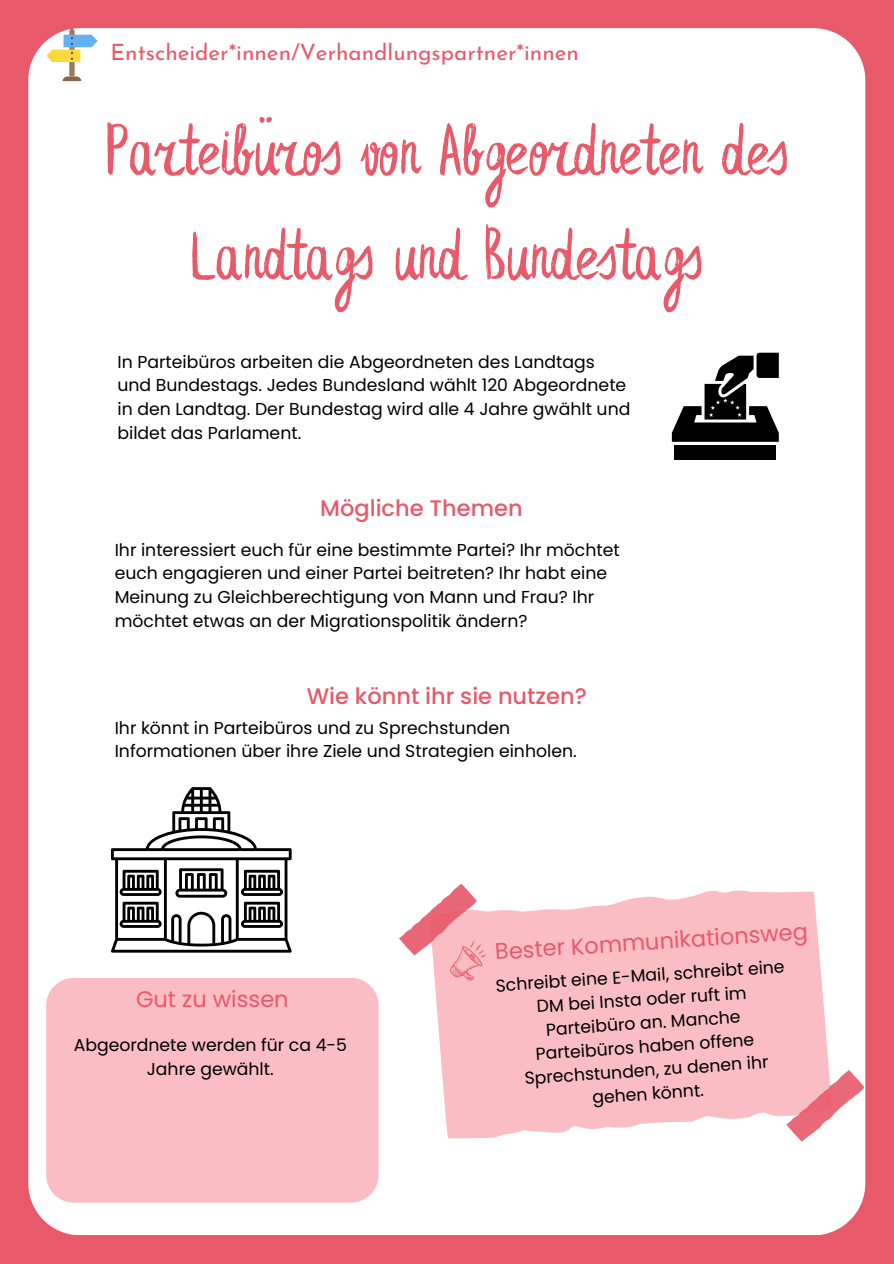
<style>
.page{position:relative;width:894px;height:1264px;background:#fff}
.page>*{position:absolute;margin:0;border:0;box-sizing:border-box;transform-origin:0 0}
.t1{font:75px/104.7px "Leafy Extended";color:#e8596a;text-align:center}
.t2{font:22.5px "Josefin Sans";color:#e8596a}
.t3{font:500 22.5px "Poppins";color:#e8596a}
.t4{font:22.5px "Poppins";color:#e8596a}
.t5{font:17.25px/23.7px "Poppins";color:#000}
</style>
<div class="page">
<div style="left:0;top:0;width:893px;height:1263px;background:#e8596a"></div>
<div style="left:28px;top:28px;width:837px;height:1206px;background:#fff;border-radius:52px"></div>
<svg style="left:46px;top:27px;width:52px;height:54px"></svg>
<div style="left:46px;top:977px;width:332px;height:225px;background:#fabdc4;border-radius:28px"></div>
<svg style="left:434px;top:890px;width:395px;height:249px;background:#fac4ca"></svg>
<svg style="left:783px;top:1069px;width:83px;height:73px"></svg>
<svg style="left:399px;top:884px;width:86px;height:96px"></svg>
<svg style="left:111px;top:787px;width:180px;height:165px"></svg>
<div style="left:674px;top:445px;width:101px;height:14px;background:#000"></div>
<svg style="left:671px;top:353px;width:107px;height:89px"></svg>
<h3 class="t2" style="left:111px;top:43px;width:469px">Entscheider*innen/Verhandlungspartner*innen</h3>
<p class="t1" style="left:105px;top:104px;width:684px">Parteibüros von Abgeordneten des<br>Landtags und Bundestags</p>
<p class="t5" style="left:117px;top:350px;width:514px">In Parteibüros arbeiten die Abgeordneten des Landtags und Bundestags. Jedes Bundesland wählt 120 Abgeordnete in den Landtag. Der Bundestag wird alle 4 Jahre gwählt und bildet das Parlament.</p>
<h2 class="t3" style="left:320px;top:492px;width:204px">Mögliche Themen</h2>
<p class="t5" style="left:115px;top:538px;width:506px">Ihr interessiert euch für eine bestimmte Partei? Ihr möchtet euch engagieren und einer Partei beitreten? Ihr habt eine Meinung zu Gleichberechtigung von Mann und Frau? Ihr möchtet etwas an der Migrationspolitik ändern?</p>
<p class="t3" style="left:307px;top:680px;width:281px">Wie könnt ihr sie nutzen?</p>
<p class="t5" style="left:115px;top:715px;width:463px">Ihr könnt in Parteibüros und zu Sprechstunden<br>Informationen über ihre Ziele und Strategien einholen.</p>
<h1 class="t4" style="left:136px;top:983px;width:154px">Gut zu wissen</h1>
<h2 class="t5" style="left:74px;top:1032px;width:274px;text-align:center">Abgeordnete werden für ca 4-5<br>Jahre gewählt.</h2>
<p class="t4" style="left:494px;top:936px;width:315px;rotate:-4deg">Bester Kommunikationsweg</p>
<h3 class="t5" style="left:495px;top:974px;width:291px;text-align:center;rotate:-4deg">Schreibt eine E-Mail, schreibt eine<br>DM bei Insta oder ruft im<br>Parteibüro an. Manche<br>Parteibüros haben offene<br>Sprechstunden, zu denen ihr gehen könnt.</h3>
</div>
